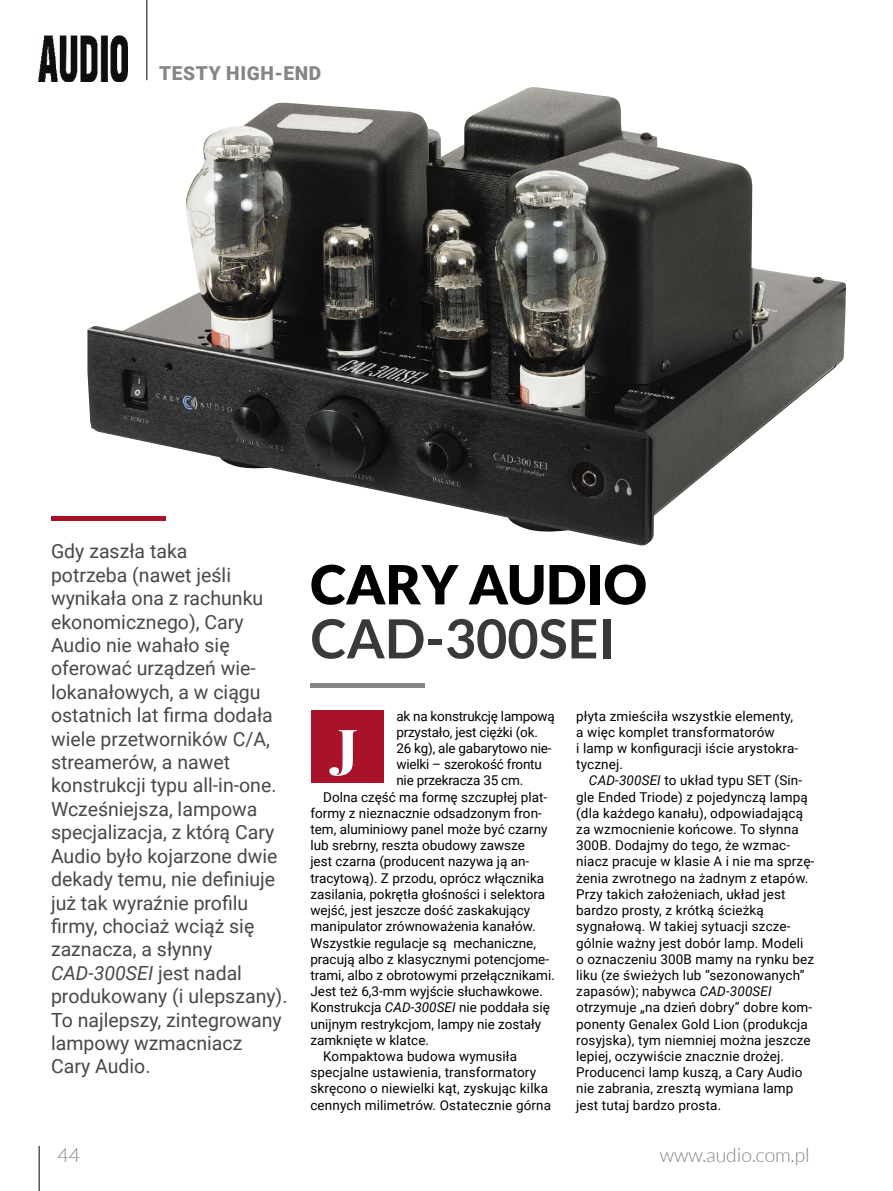
<style>
.page{position:relative;width:893px;height:1191px;background:#fff}
.page>*{position:absolute;margin:0;border:0;box-sizing:border-box;transform-origin:0 0}
.t1{font:700 54px "Lato";color:#393939}
.t2{font:900 54px "Lato";color:#000}
.t3{font:900 51.15px "Playfair Display";color:#fff}
.t4{font:19.5px/23.4px "Roboto";color:#484848}
.t5{font:300 19.5px "Lato";color:#858585}
.t6{font:900 19.2px "Roboto";letter-spacing:.035em;color:#858585}
.t7{font:13.5px/16.2px "Roboto";letter-spacing:.01em;color:#000}
.t8{font:13.5px "Roboto";letter-spacing:-.015em;color:#000}
.s1{font-style:italic}
</style>
<div class="page">
<hr style="left:147px;top:0;width:1px;height:80px;background:#000">
<img style="left:39px;top:35px;width:89px;height:46px">
<hr style="left:39px;top:1145px;width:1px;height:46px;background:#000">
<hr style="left:51px;top:517px;width:114px;height:4px;background:#a9132a">
<div style="left:310px;top:683px;width:114px;height:5px;background:#858585"></div>
<div style="left:311px;top:710px;width:73px;height:73px;background:#a9132a"></div>
<img style="left:87px;top:87px;width:759px;height:459px">
<h3 class="t6" style="left:159px;top:60px;width:164px">TESTY HIGH-END</h3>
<p class="t4" style="left:51px;top:539px;width:238px">Gdy zaszła taka<br>potrzeba (nawet jeśli wynikała ona z rachunku ekonomicznego), Cary<br>Audio nie wahało się oferować urządzeń wie&shy;lokanałowych, a w ciągu ostatnich lat firma dodała wiele przetworników C/A, streamerów, a nawet konstrukcji typu all-in-one.<br>Wcześniejsza, lampowa specjalizacja, z którą Cary<br>Audio było kojarzone dwie dekady temu, nie definiuje już tak wyraźnie profilu firmy, chociaż wciąż się zaznacza, a słynny<br><span class="s1">CAD-300SEI</span> jest nadal produkowany (i ulepszany).<br>To najlepszy, zintegrowany lampowy wzmacniacz<br>Cary Audio.</p>
<h1 class="t2" style="left:310px;top:553px;width:338px">CARY AUDIO</h1>
<h1 class="t1" style="left:310px;top:608px;width:306px">CAD-300SEI</h1>
<p class="t8" style="left:396px;top:706px;width:160px">ak na konstrukcję lampową</p>
<p class="t8" style="left:396px;top:722px;width:143px">przystało, jest ciężki (ok.</p>
<p class="t8" style="left:396px;top:738px;width:157px">26 kg), ale gabarytowo nie-</p>
<p class="t8" style="left:396px;top:755px;width:147px">wielki – szerokość frontu</p>
<p class="t8" style="left:396px;top:771px;width:128px">nie przekracza 35 cm.</p>
<p class="t7" style="left:323px;top:788px;width:225px">Dolna część ma formę szczupłej plat-</p>
<p class="t7" style="left:310px;top:804px;width:233px">formy z nieznacznie odsadzonym fron-</p>
<p class="t7" style="left:310px;top:820px;width:239px">tem, aluminiowy panel może być czarny</p>
<p class="t7" style="left:310px;top:837px;width:216px">lub srebrny, reszta obudowy zawsze</p>
<p class="t7" style="left:310px;top:853px;width:220px">jest czarna (producent nazywa ją an-</p>
<p class="t7" style="left:310px;top:869px;width:235px">tracytową). Z przodu, oprócz włącznika</p>
<p class="t7" style="left:310px;top:885px;width:236px">zasilania, pokrętła głośności i selektora</p>
<p class="t7" style="left:310px;top:901px;width:221px">wejść, jest jeszcze dość zaskakujący</p>
<p class="t7" style="left:310px;top:918px;width:227px">manipulator zrównoważenia kanałów.</p>
<p class="t7" style="left:310px;top:934px;width:227px">Wszystkie regulacje są mechaniczne,</p>
<p class="t7" style="left:310px;top:950px;width:240px">pracują albo z klasycznymi potencjome-</p>
<p class="t7" style="left:310px;top:966px;width:246px">trami, albo z obrotowymi przełącznikami.</p>
<p class="t7" style="left:310px;top:982px;width:234px">Jest też 6,3-mm wyjście słuchawkowe.</p>
<p class="t7" style="left:310px;top:999px;width:241px">Konstrukcja <span class="s1">CAD-300SEI</span> nie poddała się</p>
<p class="t7" style="left:310px;top:1015px;width:232px">unijnym restrykcjom, lampy nie zostały</p>
<p class="t7" style="left:310px;top:1031px;width:120px">zamknięte w klatce.</p>
<p class="t7" style="left:323px;top:1047px;width:195px">Kompaktowa budowa wymusiła</p>
<p class="t7" style="left:310px;top:1063px;width:227px">specjalne ustawienia, transformatory</p>
<p class="t7" style="left:310px;top:1080px;width:239px">skręcono o niewielki kąt, zyskując kilka</p>
<p class="t7" style="left:310px;top:1096px;width:242px">cennych milimetrów. Ostatecznie górna</p>
<h2 class="t3" style="left:338px;top:714px;width:21px">J</h2>
<p class="t7" style="left:576px;top:707px;width:224px">płyta zmieściła wszystkie elementy, a więc komplet transformatorów<br>i lamp w konfiguracji iście arystokra&shy;tycznej.</p>
<p class="t7" style="left:576px;top:772px;width:240px;text-indent:13px"><span class="s1">CAD-300SEI</span> to układ typu SET (Sin&shy;gle Ended Triode) z pojedynczą lampą (dla każdego kanału), odpowiadającą za wzmocnienie końcowe. To słynna 300B. Dodajmy do tego, że wzmac&shy;niacz pracuje w klasie A i nie ma sprzę&shy;żenia zwrotnego na żadnym z etapów.<br>Przy takich założeniach, układ jest bardzo prosty, z krótką ścieżką sygnałową. W takiej sytuacji szcze&shy;gólnie ważny jest dobór lamp. Modeli o oznaczeniu 300B mamy na rynku bez liku (ze świeżych lub “sezonowanych” zapasów); nabywca <span class="s1">CAD-300SEI </span>otrzymuje „na dzień dobry” dobre kom&shy;ponenty Genalex Gold Lion (produkcja rosyjska), tym niemniej można jeszcze lepiej, oczywiście znacznie drożej.<br>Producenci lamp kuszą, a Cary Audio nie zabrania, zresztą wymiana lamp jest tutaj bardzo prosta.</p>
<h3 class="t5" style="left:57px;top:1144px;width:24px">44</h3>
<h3 class="t5" style="left:660px;top:1144px;width:151px">www.audio.com.pl</h3>
</div>
